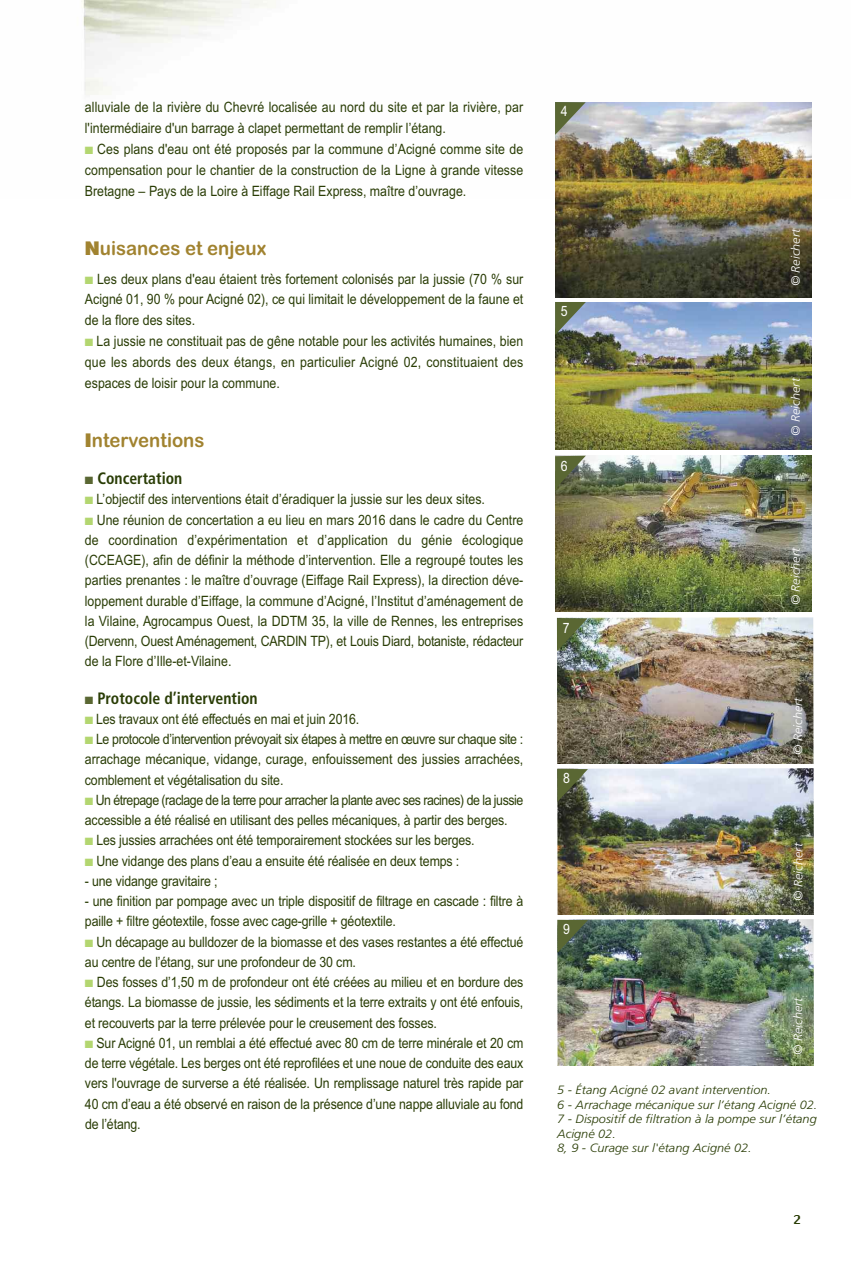
<style>
.page{position:relative;width:851px;height:1263px;background:#fff}
.page>*{position:absolute;margin:0;border:0;box-sizing:border-box;transform-origin:0 0}
.t1{font:19.5px "Arial Rounded MT Bold";color:#a18330;scale:.95 1}
.t2{font:700 condensed 16.5px "Frutiger";color:#2a3d06;scale:.95 1}
.t3{font:14.25px/20.2px "Arial Narrow";letter-spacing:-.01em;color:#2a3d06;text-align:justify;scale:1.06 1}
.t4{font:14.25px "Arial Narrow";color:#fff;scale:1.06 1}
.t5{font:italic 300 12px/14.4px "Frutiger";color:#2a3d06;scale:1.06 1}
.t6{font:italic 300 12px "Frutiger";color:#fff;scale:1.06 1}
.t7{font:12px "Chicago FLF";color:#2a3d06}
.s1{color:#b3d670}
.s2{font-family:"Futura";font-weight:800;font-size:18px}
.s3{color:#5a6733}
</style>
<div class="page">
<img style="left:81px;top:0;width:731px;height:198px">
<img style="left:555px;top:102px;width:256px;height:195px">
<svg style="left:555px;top:102px;width:30px;height:33px"></svg>
<img style="left:555px;top:302px;width:256px;height:147px">
<svg style="left:555px;top:302px;width:30px;height:33px"></svg>
<img style="left:555px;top:456px;width:256px;height:155px">
<svg style="left:555px;top:456px;width:30px;height:33px"></svg>
<img style="left:557px;top:617px;width:256px;height:146px">
<svg style="left:557px;top:618px;width:30px;height:33px"></svg>
<img style="left:557px;top:768px;width:256px;height:146px">
<svg style="left:557px;top:769px;width:31px;height:33px"></svg>
<img style="left:557px;top:919px;width:256px;height:146px">
<svg style="left:557px;top:920px;width:31px;height:33px"></svg>
<p class="t3" style="left:85px;top:97px;width:415px;line-height:21px">alluviale de la rivière du Chevré localisée au nord du site et par la rivière, par l'intermédiaire d'un barrage à clapet permettant de remplir l’étang.</p>
<p class="t3" style="left:85px;top:139px;width:415px;line-height:21px"><span class="s1">■</span> Ces plans d'eau ont été proposés par la commune d’Acigné comme site de compensation pour le chantier de la construction de la Ligne à grande vitesse Bretagne – Pays de la Loire à Eiffage Rail Express, maître d’ouvrage.</p>
<h1 class="t1" style="left:85px;top:237px;width:192px"><span class="s2">N</span>uisances et enjeux</h1>
<p class="t3" style="left:85px;top:269px;width:415px"><span class="s1">■</span> Les deux plans d'eau étaient très fortement colonisés par la jussie (70 % sur Acigné 01, 90 % pour Acigné 02), ce qui limitait le développement de la faune et de la flore des sites.</p>
<p class="t3" style="left:85px;top:330px;width:415px;line-height:21px"><span class="s1">■</span> La jussie ne constituait pas de gêne notable pour les activités humaines, bien que les abords des deux étangs, en particulier Acigné 02, constituaient des espaces de loisir pour la commune.</p>
<h1 class="t1" style="left:85px;top:429px;width:127px"><span class="s2">I</span>nterventions</h1>
<p class="t2" style="left:85px;top:472px;width:104px"><span class="s3">■</span> Concertation</p>
<p class="t3" style="left:85px;top:489px;width:379px"><span class="s1">■</span> L’objectif des interventions était d’éradiquer la jussie sur les deux sites.</p>
<p class="t3" style="left:85px;top:509px;width:415px"><span class="s1">■</span> Une réunion de concertation a eu lieu en mars 2016 dans le cadre du Centre de coordination d’expérimentation et d’application du génie écologique (CCEAGE), afin de définir la méthode d’intervention. Elle a regroupé toutes les parties prenantes : le maître d’ouvrage (Eiffage Rail Express), la direction déve&shy;loppement durable d’Eiffage, la commune d’Acigné, l’Institut d’aménagement de la Vilaine, Agrocampus Ouest, la DDTM 35, la ville de Rennes, les entreprises (Dervenn, Ouest Aménagement, CARDIN TP), et Louis Diard, botaniste, rédacteur de la Flore d’Ille-et-Vilaine.</p>
<p class="t2" style="left:85px;top:691px;width:183px"><span class="s3">■</span> Protocole d’intervention</p>
<p class="t3" style="left:85px;top:709px;width:260px"><span class="s1">■</span> Les travaux ont été effectués en mai et juin 2016.</p>
<p class="t3" style="left:85px;top:729px;width:415px"><span class="s1">■</span> Le protocole d’intervention prévoyait six étapes à mettre en œuvre sur chaque site : arrachage mécanique, vidange, curage, enfouissement des jussies arrachées, comblement et végétalisation du site.</p>
<p class="t3" style="left:85px;top:790px;width:415px"><span class="s1">■</span> Un étrepage (raclage de la terre pour arracher la plante avec ses racines) de la jussie accessible a été réalisé en utilisant des pelles mécaniques, à partir des berges.</p>
<p class="t3" style="left:85px;top:830px;width:369px"><span class="s1">■</span> Les jussies arrachées ont été temporairement stockées sur les berges.</p>
<p class="t3" style="left:85px;top:850px;width:355px"><span class="s1">■</span> Une vidange des plans d’eau a ensuite été réalisée en deux temps :</p>
<p class="t3" style="left:85px;top:871px;width:127px">- une vidange gravitaire ;</p>
<p class="t3" style="left:85px;top:891px;width:415px">- une finition par pompage avec un triple dispositif de filtrage en cascade : filtre à paille + filtre géotextile, fosse avec cage-grille + géotextile.</p>
<p class="t3" style="left:85px;top:931px;width:415px"><span class="s1">■</span> Un décapage au bulldozer de la biomasse et des vases restantes a été effectué au centre de l’étang, sur une profondeur de 30 cm.</p>
<p class="t3" style="left:85px;top:972px;width:415px"><span class="s1">■</span> Des fosses d’1,50 m de profondeur ont été créées au milieu et en bordure des étangs. La biomasse de jussie, les sédiments et la terre extraits y ont été enfouis, et recouverts par la terre prélevée pour le creusement des fosses.</p>
<p class="t3" style="left:85px;top:1033px;width:415px"><span class="s1">■</span> Sur Acigné 01, un remblai a été effectué avec 80 cm de terre minérale et 20 cm de terre végétale. Les berges ont été reprofilées et une noue de conduite des eaux vers l'ouvrage de surverse a été réalisée. Un remplissage naturel très rapide par 40 cm d’eau a été observé en raison de la présence d’une nappe alluviale au fond de l’étang.</p>
<p class="t4" style="left:560px;top:103px;width:8px">4</p>
<p class="t4" style="left:560px;top:303px;width:8px">5</p>
<p class="t4" style="left:560px;top:457px;width:8px">6</p>
<p class="t4" style="left:562px;top:619px;width:8px">7</p>
<p class="t4" style="left:563px;top:770px;width:8px">8</p>
<p class="t4" style="left:563px;top:921px;width:8px">9</p>
<p class="t6" style="left:790px;top:286px;width:56px;rotate:-90deg">© Reichert</p>
<p class="t6" style="left:790px;top:436px;width:56px;rotate:-90deg">© Reichert</p>
<p class="t6" style="left:790px;top:605px;width:56px;rotate:-90deg">© Reichert</p>
<p class="t6" style="left:793px;top:755px;width:56px;rotate:-90deg">© Reichert</p>
<p class="t6" style="left:793px;top:901px;width:56px;rotate:-90deg">© Reichert</p>
<p class="t6" style="left:793px;top:1055px;width:56px;rotate:-90deg">© Reichert</p>
<p class="t5" style="left:557px;top:1084px;width:247px">5 - Étang Acigné 02 avant intervention.<br>6 - Arrachage mécanique sur l’étang Acigné 02.<br>7 - Dispositif de filtration à la pompe sur l’étang Acigné 02.<br>8, 9 - Curage sur l'étang Acigné 02.</p>
<p class="t7" style="left:793px;top:1212px;width:10px">2</p>
</div>
